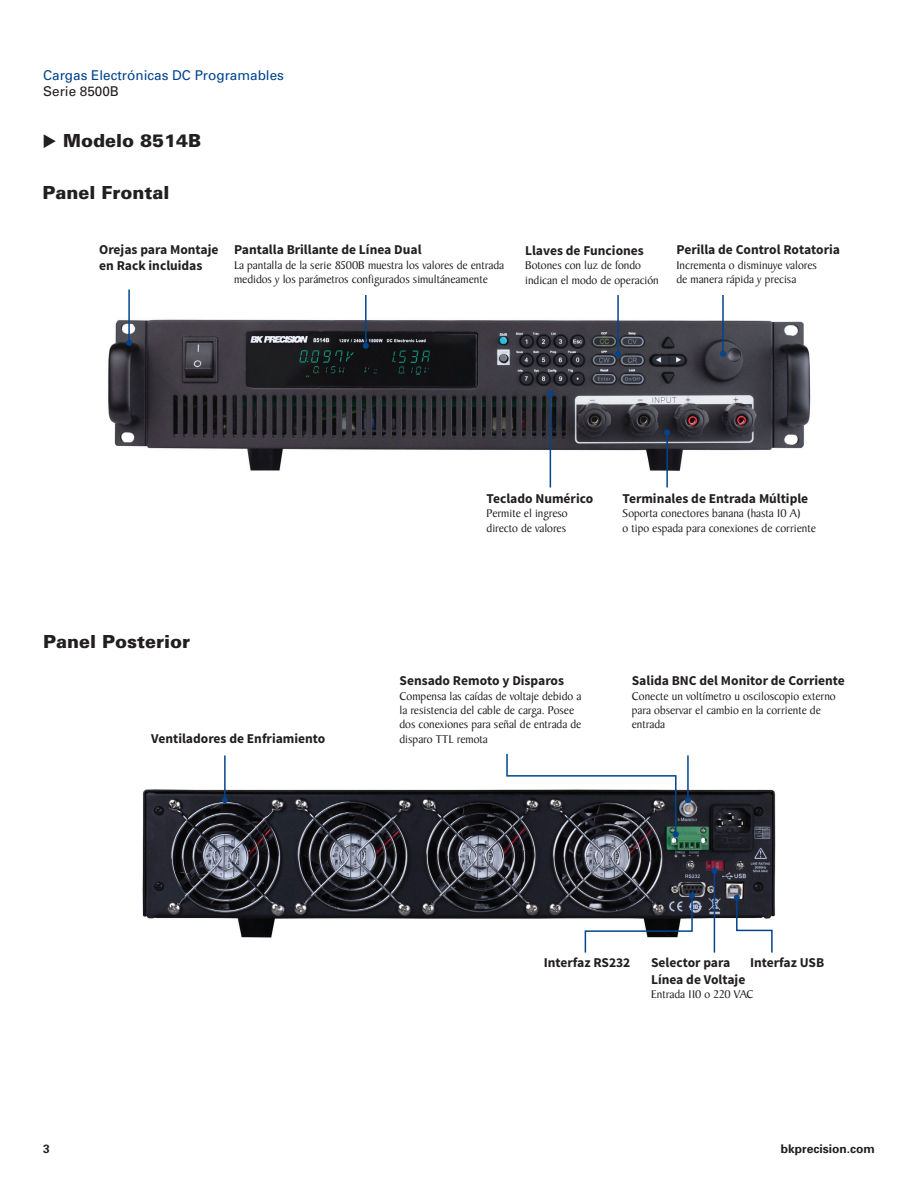
<style>
.page{position:relative;width:918px;height:1188px;background:#fff}
.page>*{position:absolute;margin:0;border:0;box-sizing:border-box;transform-origin:0 0}
.t1{font:900 18px "Univers";color:#231f20}
.t2{font:700 13.5px/16.2px "Source Sans Pro";color:#231f20}
.t3{font:13.5px "Univers";color:#02448d}
.t4{font:13.5px "Univers";color:#231f20}
.t5{font:12px/14.4px "Baker Signet";color:#231f20}
.t6{font:700 12px "Univers 65";color:#231f20}
</style>
<div class="page">
<img style="left:108px;top:319px;width:703px;height:157px">
<img style="left:142px;top:789px;width:634px;height:153px">
<hr style="left:365px;top:295px;width:2px;height:51px;background:#02448d">
<svg style="left:363px;top:343px;width:6px;height:6px"></svg>
<hr style="left:722px;top:295px;width:2px;height:59px;background:#02448d">
<svg style="left:720px;top:351px;width:6px;height:6px"></svg>
<hr style="left:550px;top:394px;width:1px;height:93px;background:#02448d">
<svg style="left:547px;top:391px;width:6px;height:6px"></svg>
<hr style="left:666px;top:433px;width:2px;height:54px;background:#02448d">
<svg style="left:664px;top:430px;width:6px;height:6px"></svg>
<hr style="left:617px;top:295px;width:2px;height:59px;background:#02448d">
<svg style="left:615px;top:351px;width:6px;height:6px"></svg>
<hr style="left:687px;top:755px;width:2px;height:45px;background:#02448d">
<svg style="left:685px;top:797px;width:6px;height:6px"></svg>
<svg style="left:584px;top:893px;width:111px;height:60px"></svg>
<svg style="left:506px;top:753px;width:173px;height:84px"></svg>
<hr style="left:714px;top:871px;width:1px;height:82px;background:#02448d">
<svg style="left:711px;top:868px;width:6px;height:6px"></svg>
<svg style="left:734px;top:895px;width:39px;height:58px"></svg>
<hr style="left:224px;top:755px;width:2px;height:45px;background:#02448d">
<svg style="left:222px;top:797px;width:6px;height:6px"></svg>
<hr style="left:128px;top:289px;width:2px;height:54px;background:#02448d">
<svg style="left:126px;top:340px;width:6px;height:6px"></svg>
<p class="t3" style="left:43px;top:67px;width:242px">Cargas Electrónicas DC Programables</p>
<p class="t4" style="left:43px;top:83px;width:77px">Serie 8500B</p>
<h1 class="t1" style="left:43px;top:130px;width:160px">◆ Modelo 8514B</h1>
<h1 class="t1" style="left:43px;top:181px;width:128px">Panel Frontal</h1>
<p class="t2" style="left:99px;top:242px;width:121px">Orejas para Montaje en Rack incluidas</p>
<p class="t2" style="left:234px;top:242px;width:189px">Pantalla Brillante de Línea Dual</p>
<p class="t5" style="left:234px;top:258px;width:271px">La pantalla de la serie 8500B muestra los valores de entrada medidos y los parámetros configurados simultáneamente</p>
<p class="t2" style="left:525px;top:243px;width:120px">Llaves de Funciones</p>
<p class="t5" style="left:525px;top:259px;width:135px">Botones con luz de fondo indican el modo de operación</p>
<p class="t2" style="left:677px;top:242px;width:165px">Perilla de Control Rotatoria</p>
<p class="t5" style="left:677px;top:258px;width:142px">Incrementa o disminuye valores de manera rápida y precisa</p>
<h1 class="t1" style="left:43px;top:630px;width:148px">Panel Posterior</h1>
<p class="t2" style="left:487px;top:491px;width:108px">Teclado Numérico</p>
<p class="t5" style="left:487px;top:507px;width:83px">Permite el ingreso directo de valores</p>
<p class="t2" style="left:623px;top:491px;width:187px">Terminales de Entrada Múltiple</p>
<p class="t5" style="left:623px;top:507px;width:195px">Soporta conectores banana (hasta 10 A)<br>o tipo espada para conexiones de corriente</p>
<p class="t2" style="left:151px;top:731px;width:176px">Ventiladores de Enfriamiento</p>
<p class="t2" style="left:400px;top:673px;width:166px">Sensado Remoto y Disparos</p>
<p class="t5" style="left:400px;top:689px;width:183px">Compensa las caídas de voltaje debido a la resistencia del cable de carga. Posee dos conexiones para señal de entrada de disparo TTL remota</p>
<p class="t2" style="left:632px;top:673px;width:215px">Salida BNC del Monitor de Corriente</p>
<p class="t5" style="left:632px;top:689px;width:205px">Conecte un voltímetro u osciloscopio externo para observar el cambio en la corriente de entrada</p>
<p class="t2" style="left:544px;top:955px;width:88px">Interfaz RS232</p>
<p class="t2" style="left:750px;top:955px;width:76px">Interfaz USB</p>
<p class="t2" style="left:651px;top:955px;width:96px">Selector para<br>Línea de Voltaje</p>
<p class="t5" style="left:651px;top:987px;width:104px">Entrada 110 o 220 VAC</p>
<p class="t6" style="left:43px;top:1141px;width:8px">3</p>
<p class="t6" style="left:781px;top:1141px;width:96px">bkprecision.com</p>
</div>
